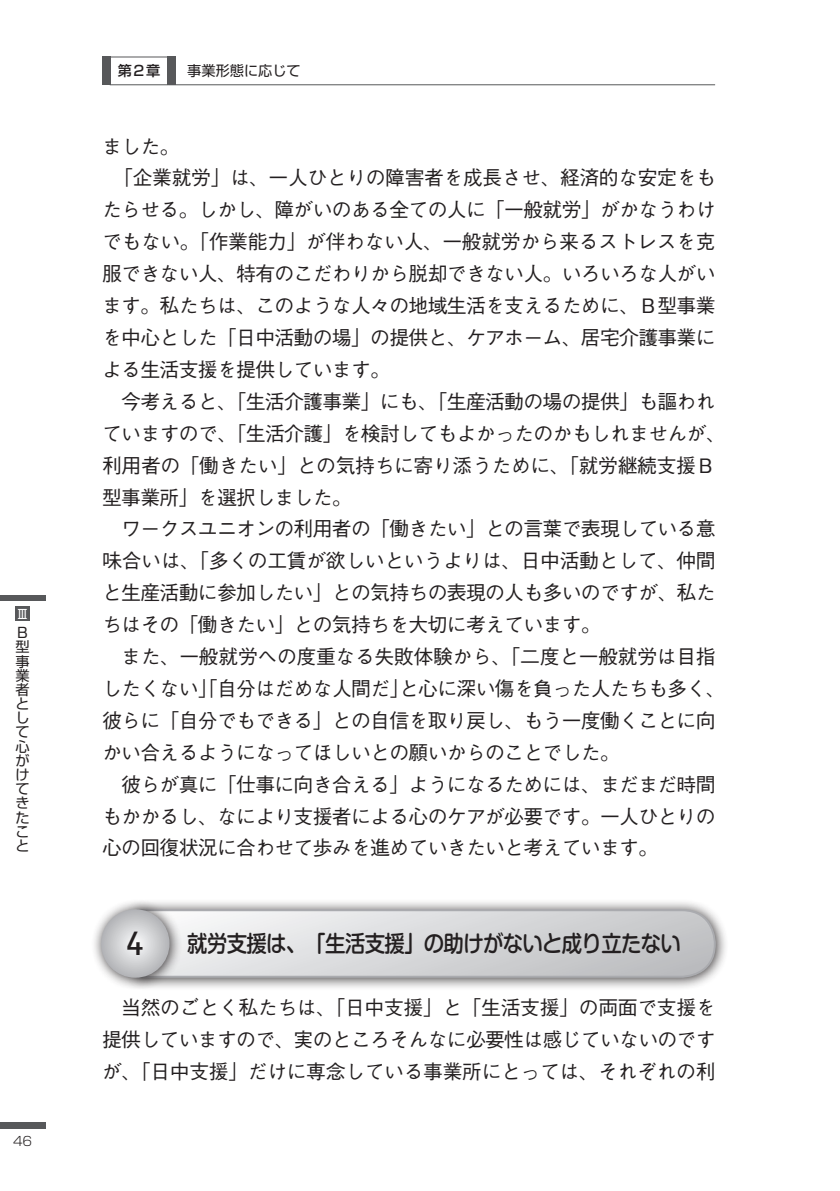
<style>
.page{position:relative;width:840px;height:1191px;background:#fff}
.page>*{position:absolute;margin:0;border:0;box-sizing:border-box;transform-origin:0 0}
.t1{font:34px "OCRB";color:#231f20}
.小見出し{font:500 22.6px "Shin M Go Pro";letter-spacing:-.035em;color:#231f20;scale:.9 1}
.本文{font:500 19.8px/31.8px "Gothic BBB Pro";letter-spacing:-.035em;color:#231f20;text-align:justify}
.t2{font:14.2px/14.2px "Shin Go Pro";color:#231f20}
.t3{font:500 14.2px "Shin Go Pro";color:#231f20}
.t4{font:300 12.8px "Shin Go Pro";color:#231f20}
.t5{font:12.8px "Shin Go Pro";color:#fff}
</style>
<div class="page">
<div style="left:125px;top:898px;width:603px;height:92px;background:#231f20;opacity:.9"></div>
<svg style="left:182px;top:908px;width:534px;height:70px;background:#d3d4d6"></svg>
<div style="left:90px;top:898px;width:92px;height:92px;background:#231f20;opacity:.9"></div>
<svg style="left:101px;top:909px;width:68px;height:68px;background:#cacacd"></svg>
<div style="left:102px;top:57px;width:9px;height:28px;background:#57585a"></div>
<div style="left:110px;top:57px;width:58px;height:28px;border:1px solid #57585a"></div>
<div style="left:167px;top:57px;width:9px;height:28px;background:#57585a"></div>
<hr style="left:168px;top:84px;width:546px;height:1px;background:#57585a">
<div style="left:0;top:595px;width:45px;height:6px;background:#57585a"></div>
<div style="left:16px;top:607px;width:14px;height:14px;background:#57585a"></div>
<div style="left:0;top:1123px;width:45px;height:6px;background:#57585a"></div>
<p class="t5" style="left:16px;top:603px;width:14px">Ⅲ</p>
<p class="t2" style="left:16px;top:624px;width:15px">Ｂ型事業者として心がけてきたこと</p>
<p class="t4" style="left:13px;top:1130px;width:20px">46</p>
<p class="t3" style="left:118px;top:59px;width:44px">第２章</p>
<p class="t2" style="left:187px;top:62px;width:115px">事業形態に応じて</p>
<p class="本文" style="left:102px;top:128px;width:79px">ました。</p>
<p class="本文" style="left:102px;top:160px;width:615px;text-indent:11px">「企業就労」は、一人ひとりの障害者を成長させ、経済的な安定をもたらせる。しかし、障がいのある全ての人に「一般就労」がかなうわけでもない。「作業能力」が伴わない人、一般就労から来るストレスを克服できない人、特有のこだわりから脱却できない人。いろいろな人がいます。私たちは、このような人々の地域生活を支えるために、Ｂ型事業を中心とした「日中活動の場」の提供と、ケアホーム、居宅介護事業による生活支援を提供しています。</p>
<p class="本文" style="left:102px;top:383px;width:625px;text-align:left;text-indent:19px">今考えると、「生活介護事業」にも、「生産活動の場の提供」も謳われていますので、「生活介護」を検討してもよかったのかもしれませんが、利用者の「働きたい」との気持ちに寄り添うために、「就労継続支援Ｂ型事業所」を選択しました。</p>
<p class="本文" style="left:102px;top:510px;width:614px;text-indent:19px">ワークスユニオンの利用者の「働きたい」との言葉で表現している意味合いは、「多くの工賃が欲しいというよりは、日中活動として、仲間と生産活動に参加したい」との気持ちの表現の人も多いのですが、私たちはその「働きたい」との気持ちを大切に考えています。</p>
<p class="本文" style="left:102px;top:638px;width:624px;text-align:left;text-indent:19px">また、一般就労への度重なる失敗体験から、「二度と一般就労は目指したくない」「自分はだめな人間だ」と心に深い傷を負った人たちも多く、彼らに「自分でもできる」との自信を取り戻し、もう一度働くことに向かい合えるようになってほしいとの願いからのことでした。</p>
<p class="本文" style="left:102px;top:766px;width:614px;text-indent:19px">彼らが真に「仕事に向き合える」ようになるためには、まだまだ時間もかかるし、なにより支援者による心のケアが必要です。一人ひとりの心の回復状況に合わせて歩みを進めていきたいと考えています。</p>
<p class="t1" style="left:125px;top:931px;width:22px">4</p>
<p class="小見出し" style="left:187px;top:925px;width:549px">就労支援は、「生活支援」の助けがないと成り立たない</p>
<p class="本文" style="left:102px;top:989px;width:614px;text-indent:19px">当然のごとく私たちは、「日中支援」と「生活支援」の両面で支援を提供していますので、実のところそんなに必要性は感じていないのですが、「日中支援」だけに専念している事業所にとっては、それぞれの利</p>
</div>
